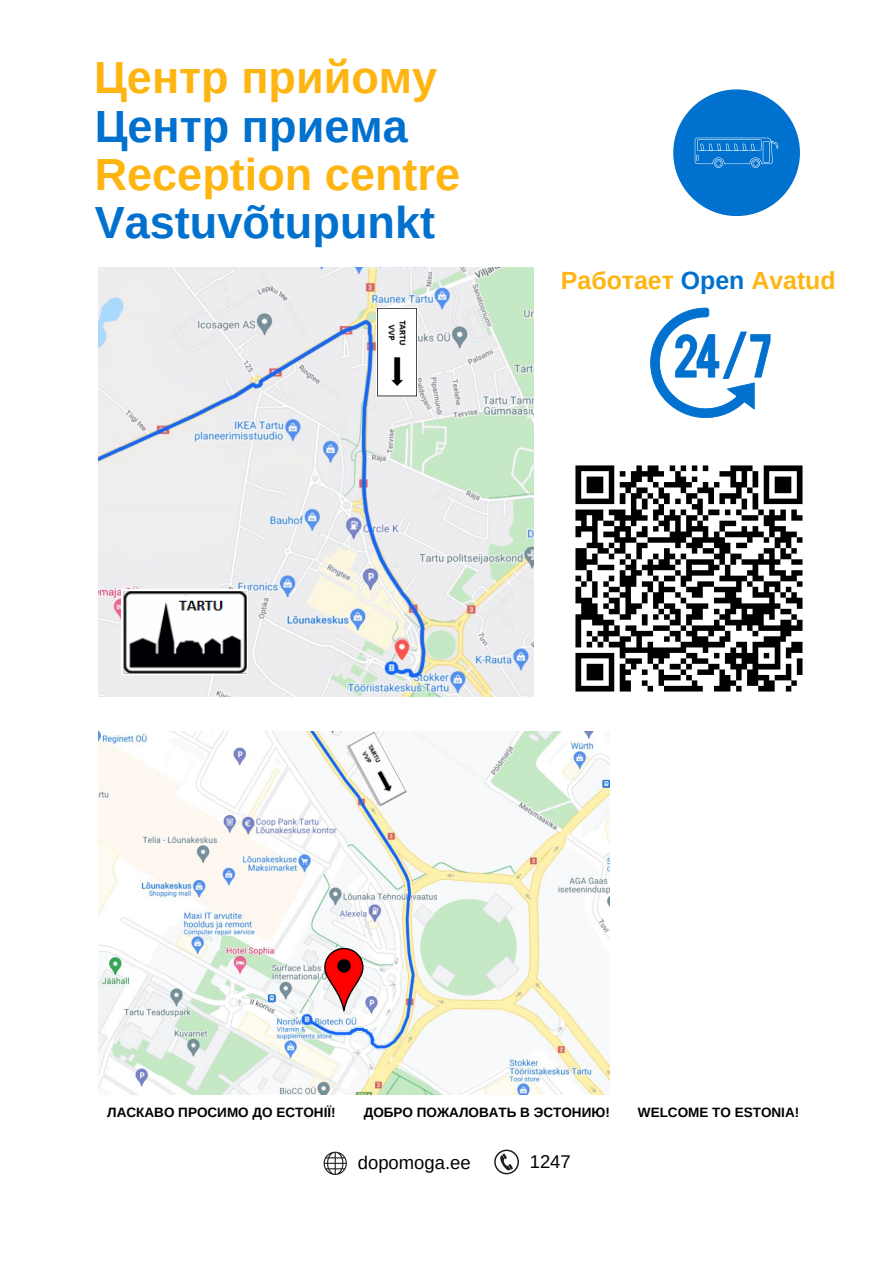
<style>
.page{position:relative;width:894px;height:1264px;background:#fff}
.page>*{position:absolute;margin:0;border:0;box-sizing:border-box;transform-origin:0 0}
.t1{font:700 45px "Arimo";color:#ffb511}
.t2{font:700 45px "Arimo";color:#0071ce}
.t3{font:700 24.9px "Arimo";color:#ffb511}
.t4{font:18.45px "Arimo";color:#000}
.t5{font:700 13.5px "Arimo";color:#000}
.s1{color:#0071ce}
</style>
<div class="page">
<svg style="left:323px;top:1151px;width:24px;height:23px"></svg>
<svg style="left:494px;top:1149px;width:25px;height:25px"></svg>
<svg style="left:673px;top:89px;width:126px;height:127px"></svg>
<img style="left:98px;top:267px;width:435px;height:429px">
<img style="left:122px;top:590px;width:125px;height:84px">
<img style="left:376px;top:307px;width:42px;height:89px">
<img style="left:98px;top:731px;width:511px;height:363px">
<svg style="left:324px;top:947px;width:39px;height:64px"></svg>
<svg style="left:650px;top:307px;width:120px;height:111px"></svg>
<img style="left:346px;top:731px;width:60px;height:76px">
<img style="left:575px;top:465px;width:228px;height:227px">
<p class="t1" style="left:94px;top:53px;width:345px">Центр прийому</p>
<p class="t2" style="left:95px;top:101px;width:314px">Центр приема</p>
<p class="t1" style="left:95px;top:149px;width:367px">Reception centre</p>
<p class="t2" style="left:95px;top:197px;width:342px">Vastuvõtupunkt</p>
<p class="t3" style="left:560px;top:267px;width:276px">Работает <span class="s1">Open</span> Avatud</p>
<p class="t5" style="left:107px;top:1105px;width:230px">ЛАСКАВО ПРОСИМО ДО ЕСТОНІЇ!</p>
<p class="t5" style="left:363px;top:1105px;width:247px">ДОБРО ПОЖАЛОВАТЬ В ЭСТОНИЮ!</p>
<p class="t5" style="left:637px;top:1105px;width:163px">WELCOME TO ESTONIA!</p>
<p class="t4" style="left:358px;top:1152px;width:114px">dopomoga.ee</p>
<p class="t4" style="left:529px;top:1151px;width:43px">1247</p>
</div>
